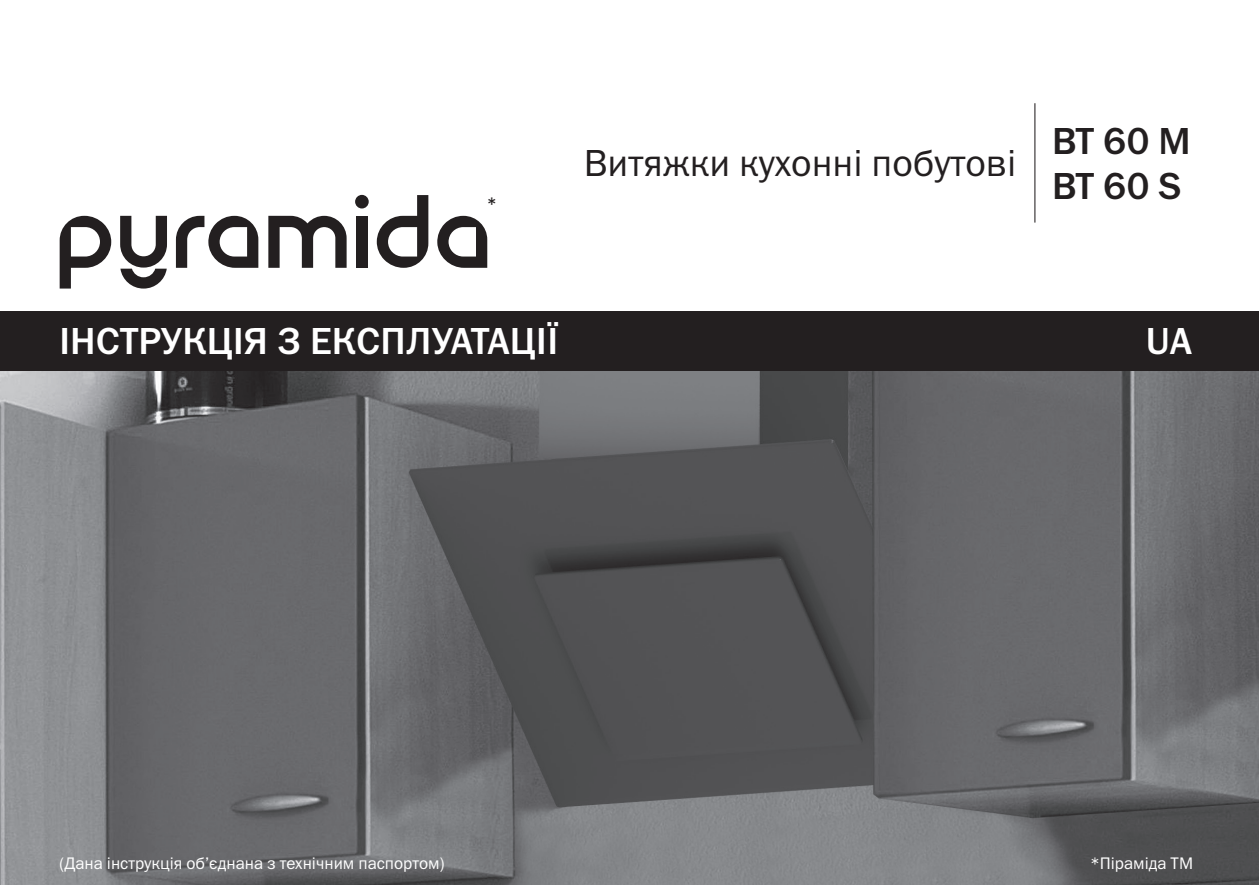
<style>
.page{position:relative;width:1259px;height:885px;background:#fff}
.page>*{position:absolute;margin:0;border:0;box-sizing:border-box;transform-origin:0 0}
.t1{font:37.8px "Franklin Gothic Medium C";color:#fff}
.t2{font:37.8px "Franklin Gothic Book C";color:#231f20}
.t3{font:37.8px/45.3px "Franklin Gothic Medium C";letter-spacing:-.01em;color:#231f20}
.t4{font:16.8px "Franklin Gothic Book C";color:#fff}
.t5{font:16.8px "Franklin Gothic Medium C";color:#231f20}
</style>
<div class="page">
<img style="left:0;top:371px;width:1259px;height:513px">
<div style="left:0;top:311px;width:1259px;height:60px;background:#231f20"></div>
<hr style="left:1034px;top:103px;width:1px;height:119px;background:#231f20">
<div style="left:355px;top:195px;width:14px;height:13px;background:#231f20;border-radius:50%"></div>
<svg style="left:437px;top:216px;width:50px;height:52px"></svg>
<svg style="left:176px;top:216px;width:82px;height:52px"></svg>
<svg style="left:268px;top:216px;width:79px;height:52px"></svg>
<div style="left:356px;top:216px;width:12px;height:52px;background:#231f20"></div>
<svg style="left:120px;top:216px;width:47px;height:72px"></svg>
<svg style="left:60px;top:216px;width:51px;height:72px"></svg>
<svg style="left:377px;top:195px;width:51px;height:73px"></svg>
<p class="t5" style="left:487px;top:193px;width:11px">*</p>
<p class="t2" style="left:584px;top:142px;width:434px">Витяжки кухонні побутові</p>
<p class="t3" style="left:1052px;top:117px;width:140px">BT 60 M<br>BT 60 S</p>
<p class="t1" style="left:60px;top:320px;width:501px">ІНСТРУКЦІЯ З ЕКСПЛУАТАЦІЇ</p>
<p class="t1" style="left:1146px;top:320px;width:47px">UA</p>
<p class="t4" style="left:60px;top:853px;width:386px">(Дана інструкція об’єднана з технічним паспортом)</p>
<p class="t4" style="left:1090px;top:853px;width:104px">*Піраміда ТМ</p>
</div>
